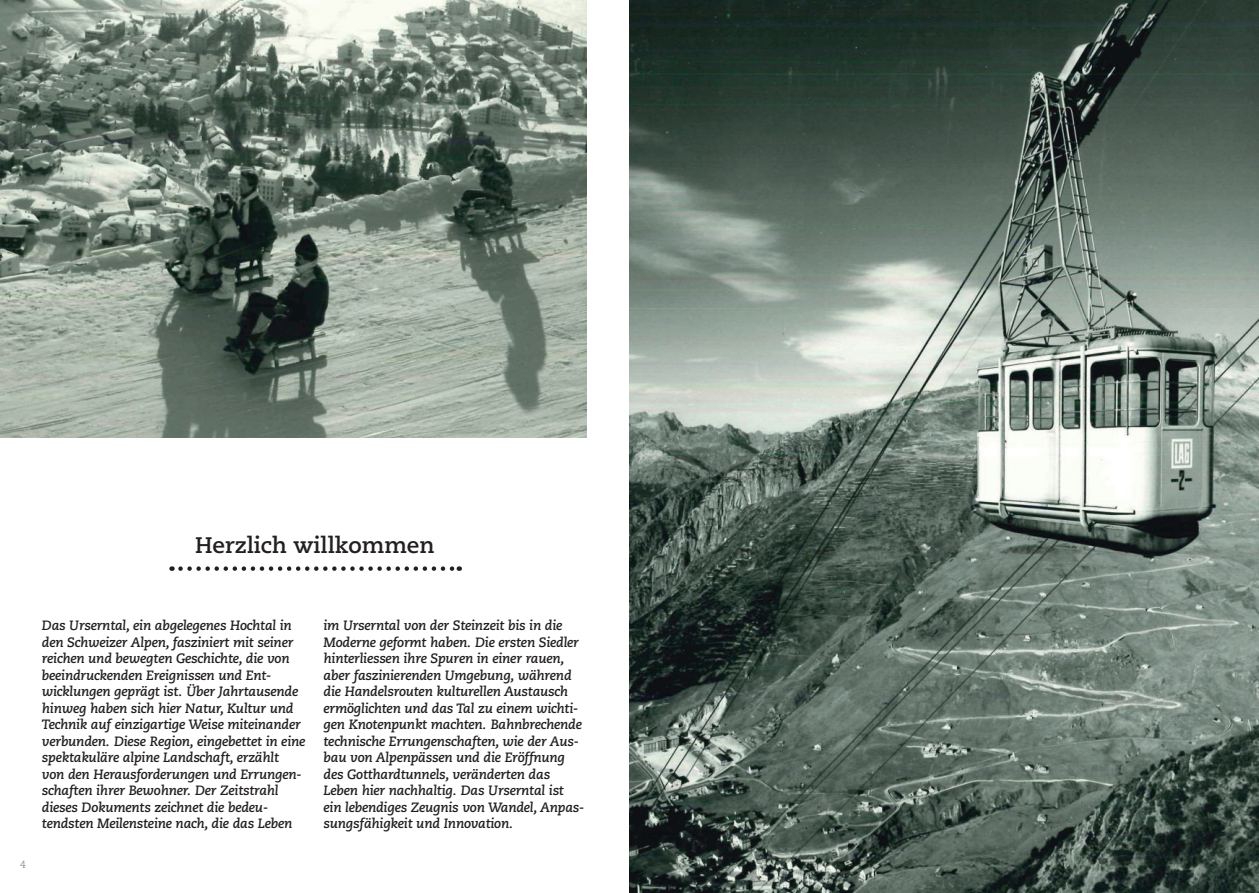
<style>
.page{position:relative;width:1259px;height:893px;background:#fff}
.page>*{position:absolute;margin:0;border:0;box-sizing:border-box;transform-origin:0 0}
.t1{font:700 22.5px "Caecilia LT Std";color:#231f20}
.t2{font:italic 700 13.5px/16.5px "Caecilia LT Std";letter-spacing:-.015em;color:#231f20}
.t3{font:300 10.5px "Caecilia LT Std";color:#6d6e71}
</style>
<div class="page">
<img style="left:0;top:0;width:587px;height:438px">
<img style="left:629px;top:0;width:630px;height:893px">
<svg style="left:180px;top:566px;width:280px;height:5px"></svg>
<h1 class="t1" style="left:195px;top:535px;width:241px">Herzlich willkommen</h1>
<p class="t3" style="left:20px;top:859px;width:7px">4</p>
<p class="t2" style="left:42px;top:618px;width:265px">Das Urserntal, ein abgelegenes Hochtal in den Schweizer Alpen, fasziniert mit seiner reichen und bewegten Geschichte, die von beeindruckenden Ereignissen und Ent&shy;wicklungen geprägt ist. Über Jahrtausende hinweg haben sich hier Natur, Kultur und Technik auf einzigartige Weise miteinander verbunden. Diese Region, eingebettet in eine spektakuläre alpine Landschaft, erzählt<br>von den Herausforderungen und Errungen&shy;schaften ihrer Bewohner. Der Zeitstrahl dieses Dokuments zeichnet die bedeu&shy;tendsten Meilensteine nach, die das Leben</p>
<p class="t2" style="left:323px;top:618px;width:262px">im Urserntal von der Steinzeit bis in die Moderne geformt haben. Die ersten Siedler hinterliessen ihre Spuren in einer rauen, aber faszinierenden Umgebung, während die Handelsrouten kulturellen Austausch ermöglichten und das Tal zu einem wichti&shy;gen Knotenpunkt machten. Bahnbrechende technische Errungenschaften, wie der Aus&shy;bau von Alpenpässen und die Eröffnung des Gotthardtunnels, veränderten das Leben hier nachhaltig. Das Urserntal ist ein lebendiges Zeugnis von Wandel, Anpas&shy;sungsfähigkeit und Innovation.</p>
</div>
